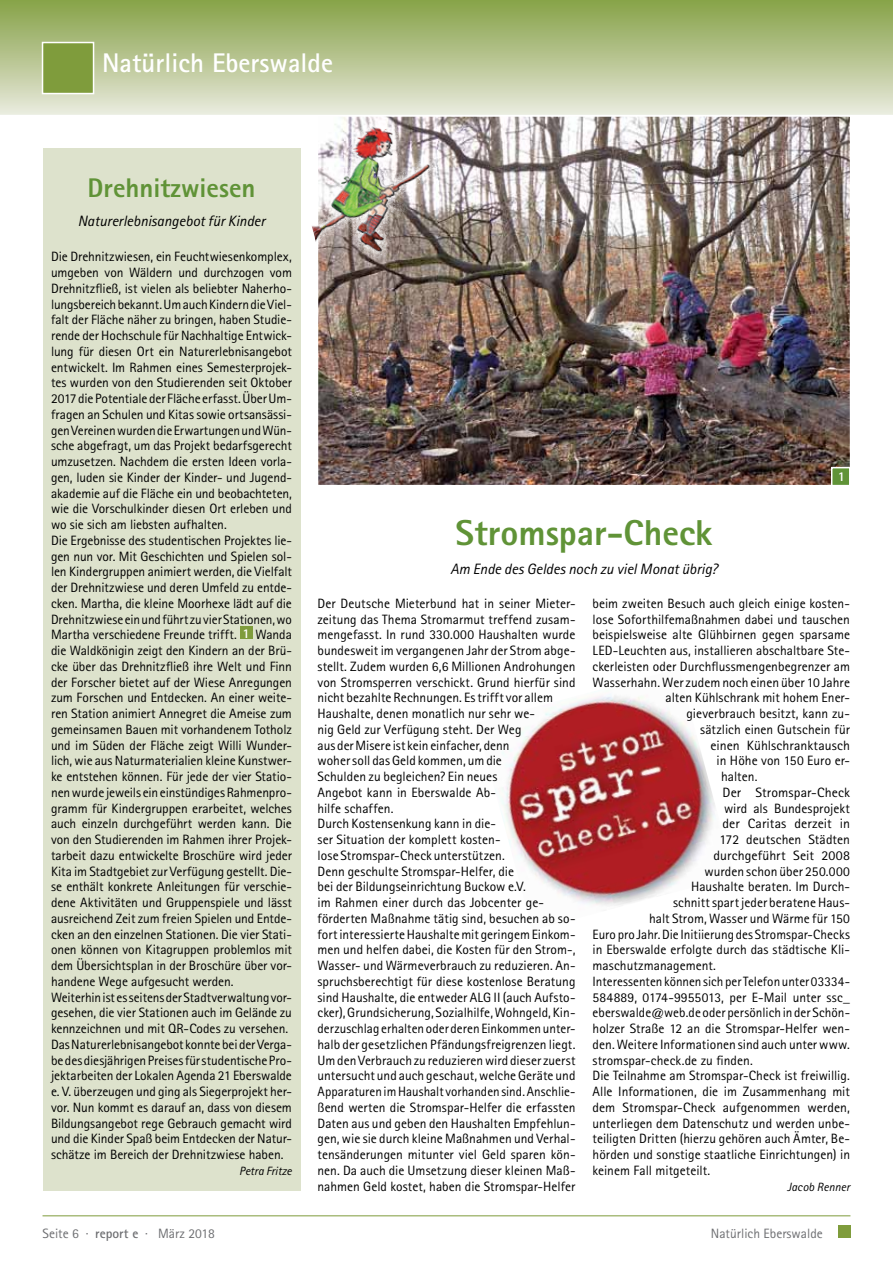
<style>
.page{position:relative;width:893px;height:1263px;background:#fff}
.page>*{position:absolute;margin:0;border:0;box-sizing:border-box;transform-origin:0 0}
.t1{font:700 36px "Rotis Sans Serif AT Extra";color:#609337}
.t2{font:700 27px "Rotis Sans Serif AT";color:#fff}
.t3{font:700 27px "Rotis Sans Serif AT Extra";color:#609337}
.t4{font:italic 15px "Rotis Sans Serif AT";color:#000}
.t5{font:13.5px/15.8px "Rotis Sans Serif AT";color:#000}
.t6{font:13.5px "Rotis Sans Serif AT";color:#6d6e71}
.t7{font:700 13.5px "Rotis Sans Serif AT";color:#fff}
.t8{font:italic 12px "Rotis Sans Serif AT";letter-spacing:.005em;color:#000}
.s1{font-weight:700;color:#fff}
.s2{font-weight:700}
</style>
<div class="page">
<hr style="left:43px;top:1215px;width:807px;height:1px;background:#7f9c3c">
<div style="left:43px;top:148px;width:257px;height:98px;background:#dde2cc"></div>
<img style="left:495px;top:694px;width:221px;height:212px">
<img style="left:320px;top:118px;width:528px;height:365px">
<div style="left:317px;top:115px;width:534px;height:371px;border:2px solid #fff"></div>
<div style="left:43px;top:246px;width:257px;height:945px;background:#dde2cc"></div>
<div style="left:240px;top:627px;width:13px;height:12px;background:#7f9c3c"></div>
<div style="left:832px;top:468px;width:18px;height:18px;background:#609337"></div>
<div style="left:831px;top:467px;width:19px;height:19px;border:2px solid #fff"></div>
<img style="left:300px;top:116px;width:161px;height:164px">
<div style="left:0;top:0;width:893px;height:115px;background:linear-gradient(to bottom,#86a146,#e9eadd)"></div>
<div style="left:838px;top:1225px;width:12px;height:13px;background:#7f9c3c"></div>
<div style="left:42px;top:42px;width:52px;height:52px;background:#7f9c3c;border:2px solid #fff"></div>
<hr style="left:0;top:115px;width:893px;height:1px;background:#fff">
<h2 class="t2" style="left:102px;top:46px;width:232px">Natürlich Eberswalde</h2>
<h2 class="t3" style="left:87px;top:171px;width:170px">Drehnitzwiesen</h2>
<p class="t4" style="left:78px;top:212px;width:189px">Naturerlebnisangebot für Kinder</p>
<p class="t5" style="left:51px;top:249px;width:242px">Die Drehnitzwiesen, ein Feuchtwiesenkomplex, umgeben von Wäldern und durchzogen vom Drehnitzfließ, ist vielen als beliebter Naherho&shy;lungsbereich bekannt. Um auch Kindern die Viel&shy;falt der Fläche näher zu bringen, haben Studie&shy;rende der Hochschule für Nachhaltige Entwick&shy;lung für diesen Ort ein Naturerlebnisangebot entwickelt. Im Rahmen eines Semesterprojek&shy;tes wurden von den Studierenden seit Oktober 2017 die Potentiale der Fläche erfasst. Über Um&shy;fragen an Schulen und Kitas sowie ortsansässi&shy;gen Vereinen wurden die Erwartungen und Wün&shy;sche abgefragt, um das Projekt bedarfsgerecht umzusetzen. Nachdem die ersten Ideen vorla&shy;gen, luden sie Kinder der Kinder- und Jugend&shy;akademie auf die Fläche ein und beobachteten, wie die Vorschulkinder diesen Ort erleben und wo sie sich am liebsten aufhalten.<br>Die Ergebnisse des studentischen Projektes lie&shy;gen nun vor. Mit Geschichten und Spielen sol&shy;len Kindergruppen animiert werden, die Vielfalt der Drehnitzwiese und deren Umfeld zu entde&shy;cken. Martha, die kleine Moorhexe lädt auf die Drehnitzwiese ein und führt zu vier Stationen, wo Martha verschiedene Freunde trifft. <span class="s1">1</span> Wanda die Waldkönigin zeigt den Kindern an der Brü&shy;cke über das Drehnitzfließ ihre Welt und Finn der Forscher bietet auf der Wiese Anregungen zum Forschen und Entdecken. An einer weite&shy;ren Station animiert Annegret die Ameise zum gemeinsamen Bauen mit vorhandenem Totholz und im Süden der Fläche zeigt Willi Wunder&shy;lich, wie aus Naturmaterialien kleine Kunstwer&shy;ke entstehen können. Für jede der vier Statio&shy;nen wurde jeweils ein einstündiges Rahmenpro&shy;gramm für Kindergruppen erarbeitet, welches auch einzeln durchgeführt werden kann. Die von den Studierenden im Rahmen ihrer Projek&shy;tarbeit dazu entwickelte Broschüre wird jeder Kita im Stadtgebiet zur Verfügung gestellt. Die&shy;se enthält konkrete Anleitungen für verschie&shy;dene Aktivitäten und Gruppenspiele und lässt ausreichend Zeit zum freien Spielen und Entde&shy;cken an den einzelnen Stationen. Die vier Stati&shy;onen können von Kitagruppen problemlos mit dem Übersichtsplan in der Broschüre über vor&shy;handene Wege aufgesucht werden.<br>Weiterhin ist es seitens der Stadtverwaltung vor&shy;gesehen, die vier Stationen auch im Gelände zu kennzeichnen und mit QR-Codes zu versehen.<br>Das Naturerlebnisangebot konnte bei der Verga&shy;be des diesjährigen Preises für studentische Pro&shy;jektarbeiten der Lokalen Agenda 21 Eberswalde e. V. überzeugen und ging als Siegerprojekt her&shy;vor. Nun kommt es darauf an, dass von diesem Bildungsangebot rege Gebrauch gemacht wird und die Kinder Spaß beim Entdecken der Natur&shy;schätze im Bereich der Drehnitzwiese haben.</p>
<p class="t8" style="left:239px;top:1164px;width:54px">Petra Fritze</p>
<h1 class="t1" style="left:456px;top:510px;width:258px">Stromspar-Check</h1>
<p class="t4" style="left:450px;top:560px;width:269px">Am Ende des Geldes noch zu viel Monat übrig?</p>
<p class="t7" style="left:838px;top:467px;width:9px">1</p>
<p class="t5" style="left:317px;top:595px;width:260px">Der Deutsche Mieterbund hat in seiner Mieter&shy;zeitung das Thema Stromarmut treffend zusam&shy;mengefasst. In rund 330.000 Haushalten wurde bundesweit im vergangenen Jahr der Strom abge&shy;stellt. Zudem wurden 6,6 Millionen Androhungen von Stromsperren verschickt. Grund hierfür sind nicht bezahlte Rechnungen. Es trifft vor allem Haushalte, denen monatlich nur sehr we-<br>nig Geld zur Verfügung steht. Der Weg<br>aus der Misere ist kein einfacher, denn<br>woher soll das Geld kommen, um die<br>Schulden zu begleichen? Ein neues<br>Angebot kann in Eberswalde Ab-<br>hilfe schaffen.<br>Durch Kostensenkung kann in die-<br>ser Situation der komplett kosten-<br>lose Stromspar-Check unterstützen.<br>Denn geschulte Stromspar-Helfer, die<br>bei der Bildungseinrichtung Buckow e.V.<br>im Rahmen einer durch das Jobcenter ge&shy;förderten Maßnahme tätig sind, besuchen ab so&shy;fort interessierte Haushalte mit geringem Einkom&shy;men und helfen dabei, die Kosten für den Strom-, Wasser- und Wärmeverbrauch zu reduzieren. An&shy;spruchsberechtigt für diese kostenlose Beratung sind Haushalte, die entweder ALG II (auch Aufsto&shy;cker), Grundsicherung, Sozialhilfe, Wohngeld, Kin&shy;derzuschlag erhalten oder deren Einkommen unter&shy;halb der gesetzlichen Pfändungsfreigrenzen liegt.<br>Um den Verbrauch zu reduzieren wird dieser zuerst untersucht und auch geschaut, welche Geräte und Apparaturen im Haushalt vorhanden sind. Anschlie&shy;ßend werten die Stromspar-Helfer die erfassten Daten aus und geben den Haushalten Empfehlun&shy;gen, wie sie durch kleine Maßnahmen und Verhal&shy;tensänderungen mitunter viel Geld sparen kön&shy;nen. Da auch die Umsetzung dieser kleinen Maß&shy;nahmen Geld kostet, haben die Stromspar-Helfer</p>
<p class="t5" style="left:592px;top:595px;width:259px">beim zweiten Besuch auch gleich einige kosten-</p>
<p class="t5" style="left:592px;top:611px;width:259px">lose Soforthilfemaßnahmen dabei und tauschen</p>
<p class="t5" style="left:592px;top:627px;width:259px">beispielsweise alte Glühbirnen gegen sparsame</p>
<p class="t5" style="left:592px;top:643px;width:259px">LED-Leuchten aus, installieren abschaltbare Ste-</p>
<p class="t5" style="left:592px;top:658px;width:259px">ckerleisten oder Durchflussmengenbegrenzer am</p>
<p class="t5" style="left:592px;top:674px;width:259px">Wasserhahn. Wer zudem noch einen über 10 Jahre</p>
<p class="t5" style="left:665px;top:690px;width:186px">alten Kühlschrank mit hohem Ener-</p>
<p class="t5" style="left:686px;top:706px;width:165px">gieverbrauch besitzt, kann zu-</p>
<p class="t5" style="left:700px;top:721px;width:151px">sätzlich einen Gutschein für</p>
<p class="t5" style="left:710px;top:737px;width:141px">einen Kühlschranktausch</p>
<p class="t5" style="left:716px;top:753px;width:135px">in Höhe von 150 Euro er-</p>
<p class="t5" style="left:721px;top:769px;width:38px">halten.</p>
<p class="t5" style="left:722px;top:784px;width:129px">Der Stromspar-Check</p>
<p class="t5" style="left:724px;top:800px;width:127px">wird als Bundesprojekt</p>
<p class="t5" style="left:722px;top:816px;width:129px">der Caritas derzeit in</p>
<p class="t5" style="left:719px;top:832px;width:132px">172 deutschen Städten</p>
<p class="t5" style="left:713px;top:847px;width:138px">durchgeführt Seit 2008</p>
<p class="t5" style="left:704px;top:863px;width:147px">wurden schon über 250.000</p>
<p class="t5" style="left:691px;top:879px;width:161px">Haushalte beraten. Im Durch-</p>
<p class="t5" style="left:673px;top:895px;width:178px">schnitt spart jeder beratene Haus-</p>
<p class="t5" style="left:649px;top:910px;width:202px">halt Strom, Wasser und Wärme für 150</p>
<p class="t5" style="left:592px;top:926px;width:259px">Euro pro Jahr. Die Initiierung des Stromspar-Checks</p>
<p class="t5" style="left:592px;top:942px;width:259px">in Eberswalde erfolgte durch das städtische Kli-</p>
<p class="t5" style="left:592px;top:958px;width:125px">maschutzmanagement.</p>
<p class="t5" style="left:592px;top:973px;width:259px">Interessenten können sich per Telefon unter 03334-</p>
<p class="t5" style="left:592px;top:989px;width:259px">584889, 0174-9955013, per E-Mail unter ssc_</p>
<p class="t5" style="left:592px;top:1005px;width:259px">eberswalde@web.de oder persönlich in der Schön-</p>
<p class="t5" style="left:592px;top:1021px;width:259px">holzer Straße 12 an die Stromspar-Helfer wen-</p>
<p class="t5" style="left:592px;top:1036px;width:259px">den. Weitere Informationen sind auch unter www.</p>
<p class="t5" style="left:592px;top:1052px;width:162px">stromspar-check.de zu finden.</p>
<p class="t5" style="left:592px;top:1068px;width:259px">Die Teilnahme am Stromspar-Check ist freiwillig.</p>
<p class="t5" style="left:592px;top:1084px;width:259px">Alle Informationen, die im Zusammenhang mit</p>
<p class="t5" style="left:592px;top:1099px;width:259px">dem Stromspar-Check aufgenommen werden,</p>
<p class="t5" style="left:592px;top:1115px;width:259px">unterliegen dem Datenschutz und werden unbe-</p>
<p class="t5" style="left:592px;top:1131px;width:259px">teiligten Dritten (hierzu gehören auch Ämter, Be-</p>
<p class="t5" style="left:592px;top:1147px;width:259px">hörden und sonstige staatliche Einrichtungen) in</p>
<p class="t5" style="left:592px;top:1162px;width:119px">keinem Fall mitgeteilt.</p>
<p class="t8" style="left:787px;top:1179px;width:64px">Jacob Renner</p>
<p class="t6" style="left:43px;top:1225px;width:174px">Seite 6 · <span class="s2">report e</span> · März 2018</p>
<p class="t6" style="left:711px;top:1225px;width:113px">Natürlich Eberswalde</p>
</div>
